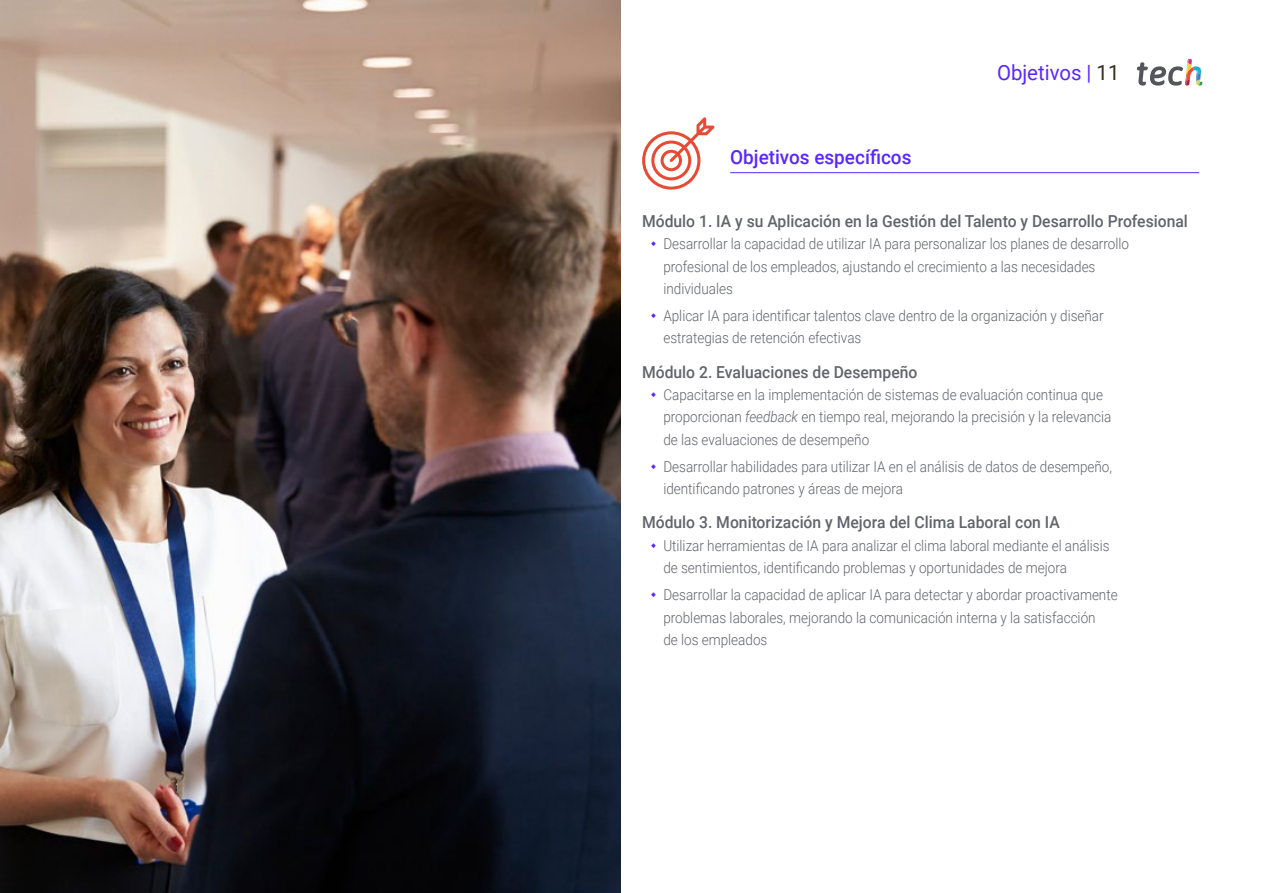
<style>
.page{position:relative;width:1263px;height:893px;background:#fff}
.page>*{position:absolute;margin:0;border:0;box-sizing:border-box;transform-origin:0 0}
.t1{font:21px "Roboto";color:#5927ff}
.t2{font:500 19.5px "Roboto";color:#5927ff}
.t3{font:500 16.5px "Roboto";color:#61646a;scale:.95 1}
.t4{font:300 15px/22.5px "Roboto";color:#61646a;scale:.9 1}
.s1{color:#312e20}
.s2{font-style:italic}
</style>
<div class="page">
<hr style="left:730px;top:172px;width:469px;height:1px;background:#5927ff">
<svg style="left:642px;top:117px;width:72px;height:73px"></svg>
<img style="left:0;top:0;width:621px;height:893px">
<svg style="left:1137px;top:59px;width:65px;height:27px"></svg>
<h2 class="t2" style="left:730px;top:144px;width:183px">Objetivos específicos</h2>
<h1 class="t1" style="left:997px;top:57px;width:124px">Objetivos | <span class="s1">11</span></h1>
<p class="t3" style="left:642px;top:209px;width:576px">Módulo 1. IA y su Aplicación en la Gestión del Talento y Desarrollo Profesional</p>
<p class="t4" style="left:663px;top:232px;width:519px">Desarrollar la capacidad de utilizar IA para personalizar los planes de desarrollo profesional de los empleados, ajustando el crecimiento a las necesidades individuales</p>
<p class="t4" style="left:663px;top:304px;width:491px">Aplicar IA para identificar talentos clave dentro de la organización y diseñar estrategias de retención efectivas</p>
<p class="t3" style="left:642px;top:360px;width:291px">Módulo 2. Evaluaciones de Desempeño</p>
<p class="t4" style="left:663px;top:383px;width:499px">Capacitarse en la implementación de sistemas de evaluación continua que proporcionan <span class="s2">feedback</span> en tiempo real, mejorando la precisión y la relevancia de las evaluaciones de desempeño</p>
<p class="t4" style="left:663px;top:455px;width:500px">Desarrollar habilidades para utilizar IA en el análisis de datos de desempeño, identificando patrones y áreas de mejora</p>
<p class="t3" style="left:642px;top:511px;width:441px">Módulo 3. Monitorización y Mejora del Clima Laboral con IA</p>
<p class="t4" style="left:663px;top:534px;width:497px">Utilizar herramientas de IA para analizar el clima laboral mediante el análisis de sentimientos, identificando problemas y oportunidades de mejora</p>
<p class="t4" style="left:663px;top:583px;width:506px">Desarrollar la capacidad de aplicar IA para detectar y abordar proactivamente problemas laborales, mejorando la comunicación interna y la satisfacción<br>de los empleados</p>
</div>
